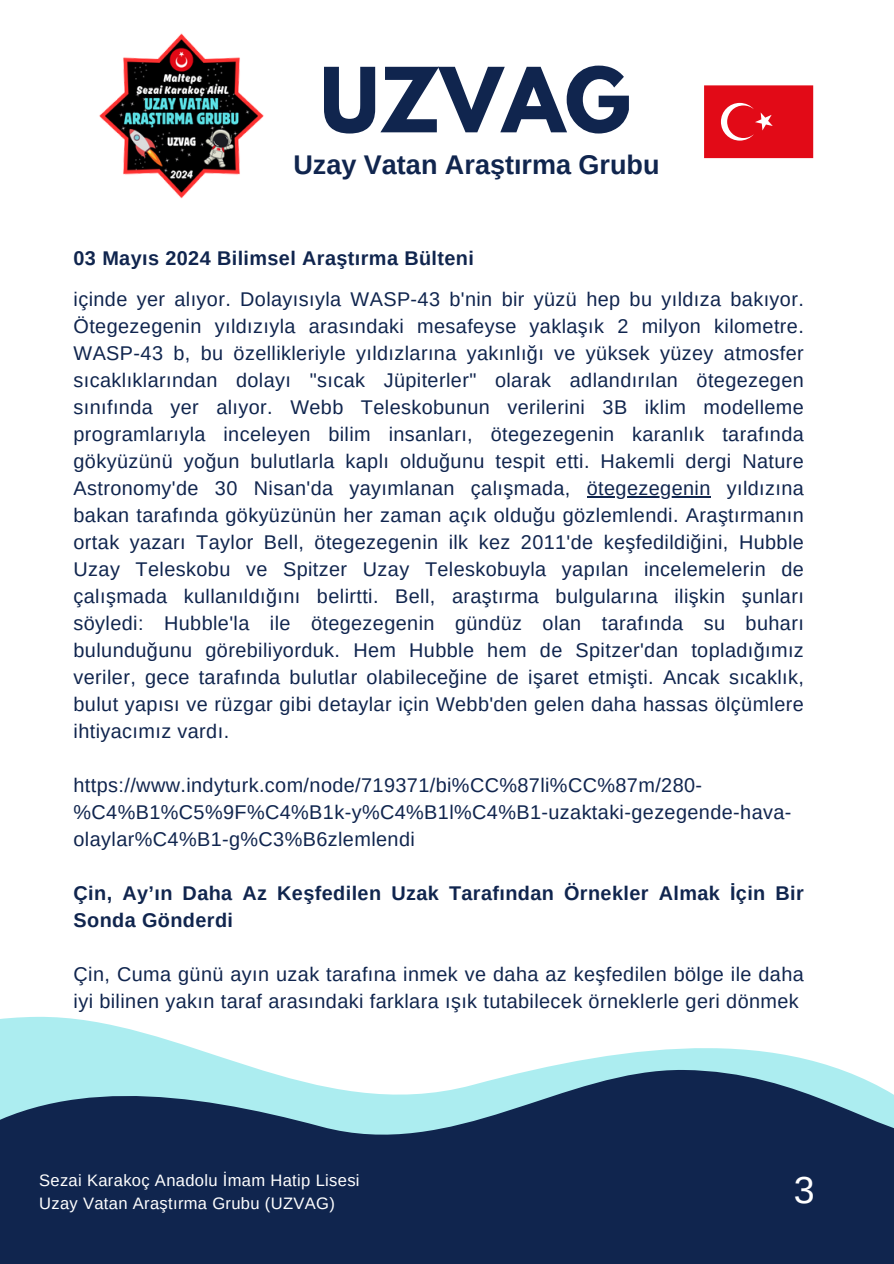
<style>
.page{position:relative;width:894px;height:1264px;background:#fff}
.page>*{position:absolute;margin:0;border:0;box-sizing:border-box;transform-origin:0 0}
.t1{font:700 79.35px "League Spartan";color:#10254e}
.t2{font:37.5px "Arimo";color:#fff}
.t3{font:700 27px "Arimo";color:#10254e}
.t4{font:19.8px/27px "Arimo";letter-spacing:.02em;color:#10254e;text-align:justify}
.t5{font:700 19.8px/27px "Arimo";letter-spacing:.02em;color:#10254e}
.t6{font:16.5px "Arimo";letter-spacing:.02em;color:#fff}
</style>
<div class="page">
<svg style="left:0;top:1016px;width:836px;height:52px"></svg>
<svg style="left:0;top:1068px;width:893px;height:195px;background:#2e496b"></svg>
<img style="left:99px;top:33px;width:165px;height:166px">
<hr style="left:586px;top:496px;width:124px;height:1px;background:#10254e">
<svg style="left:704px;top:85px;width:109px;height:73px;background:#e31724"></svg>
<p class="t1" style="left:320px;top:61px;width:312px">UZVAG</p>
<h3 class="t3" style="left:293px;top:149px;width:367px">Uzay Vatan Araştırma Grubu</h3>
<h4 class="t5" style="left:73px;top:245px;width:402px">03 Mayıs 2024 Bilimsel Araştırma Bülteni</h4>
<h1 class="t4" style="left:73px;top:286px;width:731px">içinde yer alıyor. Dolayısıyla WASP-43 b'nin bir yüzü hep bu yıldıza bakıyor.<br>Ötegezegenin yıldızıyla arasındaki mesafeyse yaklaşık 2 milyon kilometre.<br>WASP-43 b, bu özellikleriyle yıldızlarına yakınlığı ve yüksek yüzey atmosfer sıcaklıklarından dolayı "sıcak Jüpiterler" olarak adlandırılan ötegezegen sınıfında yer alıyor. Webb Teleskobunun verilerini 3B iklim modelleme programlarıyla inceleyen bilim insanları, ötegezegenin karanlık tarafında gökyüzünü yoğun bulutlarla kaplı olduğunu tespit etti. Hakemli dergi Nature Astronomy'de 30 Nisan'da yayımlanan çalışmada,</h1>
<h2 class="t4" style="left:73px;top:475px;width:731px;text-indent:513px">ötegezegenin yıldızına bakan tarafında gökyüzünün her zaman açık olduğu gözlemlendi. Araştırmanın ortak yazarı Taylor Bell, ötegezegenin ilk kez 2011'de keşfedildiğini, Hubble Uzay Teleskobu ve Spitzer Uzay Teleskobuyla yapılan incelemelerin de çalışmada kullanıldığını belirtti. Bell, araştırma bulgularına ilişkin şunları söyledi: Hubble'la ile ötegezegenin gündüz olan tarafında su buharı bulunduğunu görebiliyorduk. Hem Hubble hem de Spitzer'dan topladığımız veriler, gece tarafında bulutlar olabileceğine de işaret etmişti. Ancak sıcaklık, bulut yapısı ve rüzgar gibi detaylar için Webb'den gelen daha hassas ölçümlere ihtiyacımız vardı.</h2>
<h2 class="t4" style="left:73px;top:772px;width:719px;text-align:left">https://www.indyturk.com/node/719371/bi%CC%87li%CC%87m/280- %C4%B1%C5%9F%C4%B1k-y%C4%B1l%C4%B1-uzaktaki-gezegende-hava&shy;olaylar%C4%B1-g%C3%B6zlemlendi</h2>
<h2 class="t5" style="left:73px;top:880px;width:731px">Çin, Ay’ın Daha Az Keşfedilen Uzak Tarafından Örnekler Almak İçin Bir<br>Sonda Gönderdi</h2>
<h2 class="t4" style="left:73px;top:961px;width:731px">Çin, Cuma günü ayın uzak tarafına inmek ve daha az keşfedilen bölge ile daha iyi bilinen yakın taraf arasındaki farklara ışık tutabilecek örneklerle geri dönmek</h2>
<h3 class="t6" style="left:39px;top:1170px;width:322px">Sezai Karakoç Anadolu İmam Hatip Lisesi</h3>
<h4 class="t6" style="left:39px;top:1193px;width:297px">Uzay Vatan Araştırma Grubu (UZVAG)</h4>
<h4 class="t2" style="left:793px;top:1168px;width:22px">3</h4>
</div>
